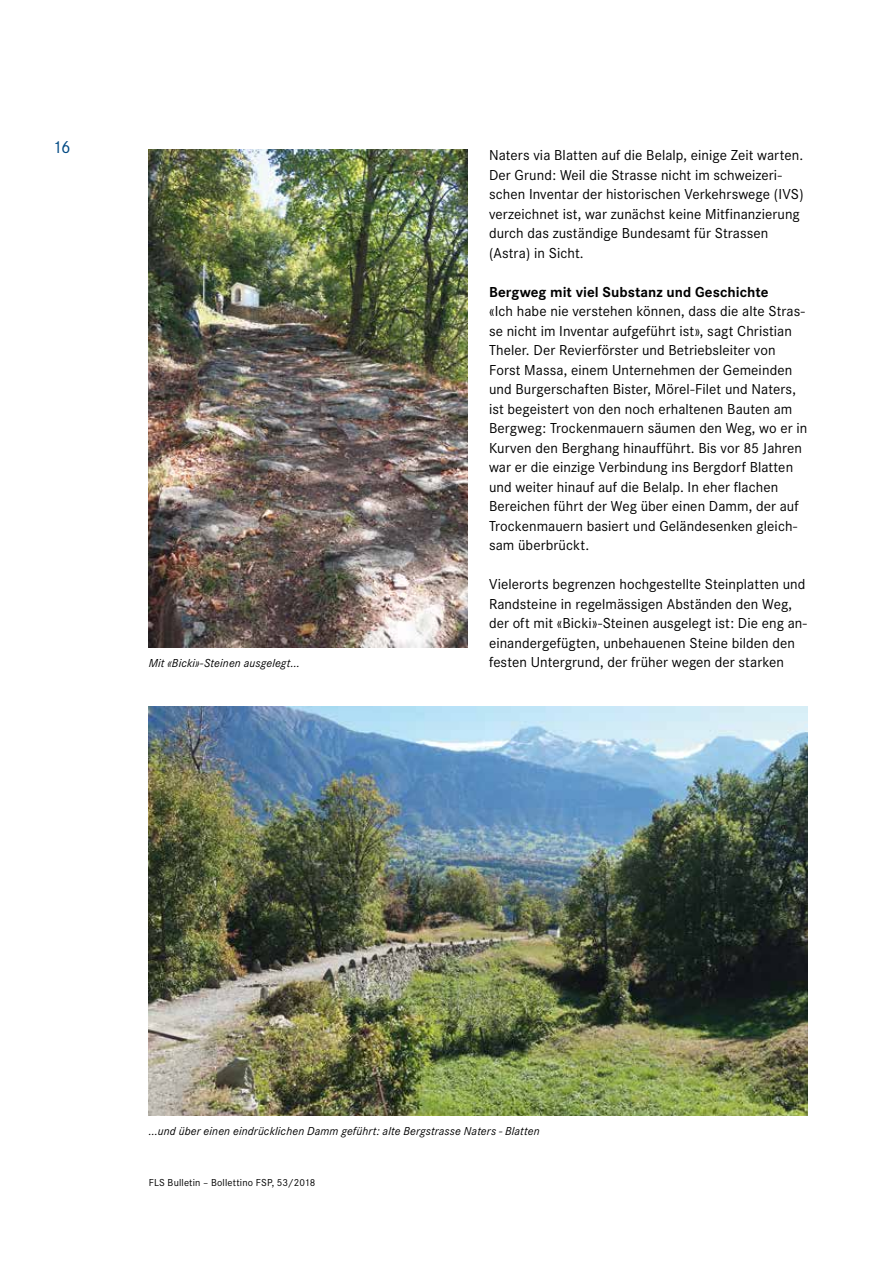
<style>
.page{position:relative;width:893px;height:1263px;background:#fff}
.page>*{position:absolute;margin:0;border:0;box-sizing:border-box;transform-origin:0 0}
.t1{font:18px "Corporate S";color:#004983}
.t2{font:15px/19.5px "Corporate S";letter-spacing:.005em;color:#000}
.t3{font:700 15px "Corporate S";color:#000}
.t4{font:italic 12px "Corporate S";letter-spacing:.015em;color:#000}
.t5{font:10.5px "Corporate S";letter-spacing:.015em;color:#000}
</style>
<div class="page">
<img style="left:149px;top:149px;width:319px;height:499px">
<img style="left:149px;top:706px;width:659px;height:410px">
<p class="t1" style="left:53px;top:137px;width:20px">16</p>
<p class="t2" style="left:489px;top:146px;width:316px">Naters via Blatten auf die Belalp, einige Zeit warten.<br>Der Grund: Weil die Strasse nicht im schweizeri&shy;schen Inventar der historischen Verkehrswege (IVS) verzeichnet ist, war zunächst keine Mitfinanzierung durch das zuständige Bundesamt für Strassen (Astra) in Sicht.</p>
<p class="t3" style="left:489px;top:283px;width:281px">Bergweg mit viel Substanz und Geschichte</p>
<p class="t2" style="left:489px;top:302px;width:320px">«Ich habe nie verstehen können, dass die alte Stras&shy;se nicht im Inventar aufgeführt ist», sagt Christian Theler. Der Revierförster und Betriebsleiter von Forst Massa, einem Unternehmen der Gemeinden und Burgerschaften Bister, Mörel-Filet und Naters, ist begeistert von den noch erhaltenen Bauten am Bergweg: Trockenmauern säumen den Weg, wo er in Kurven den Berghang hinaufführt. Bis vor 85 Jahren war er die einzige Verbindung ins Bergdorf Blatten und weiter hinauf auf die Belalp. In eher flachen Bereichen führt der Weg über einen Damm, der auf Trockenmauern basiert und Geländesenken gleich&shy;sam überbrückt.</p>
<p class="t2" style="left:489px;top:575px;width:320px">Vielerorts begrenzen hochgestellte Steinplatten und Randsteine in regelmässigen Abständen den Weg, der oft mit «Bicki»-Steinen ausgelegt ist: Die eng an&shy;einandergefügten, unbehauenen Steine bilden den</p>
<p class="t4" style="left:149px;top:657px;width:152px">Mit «Bicki»-Steinen ausgelegt…</p>
<p class="t2" style="left:489px;top:653px;width:297px">festen Untergrund, der früher wegen der starken</p>
<p class="t4" style="left:149px;top:1125px;width:392px">…und über einen eindrücklichen Damm geführt: alte Bergstrasse Naters - Blatten</p>
<p class="t5" style="left:149px;top:1176px;width:168px">FLS Bulletin – Bollettino FSP, 53/2018</p>
</div>
